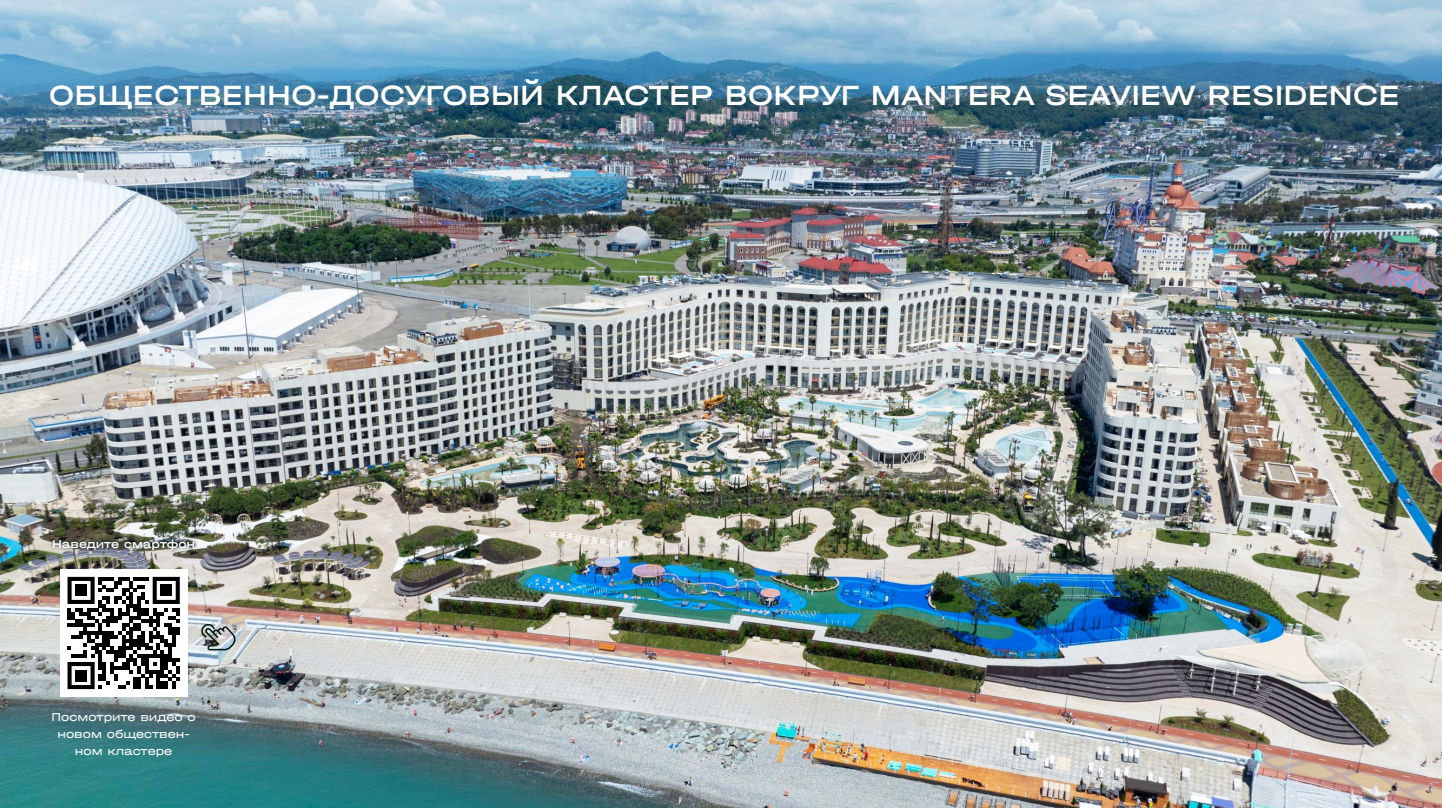
<style>
.page{position:relative;width:1442px;height:808px;background:#fff}
.page>*{position:absolute;margin:0;border:0;box-sizing:border-box;transform-origin:0 0}
.t1{font:500 29.25px "Halvar Breit";color:#fff}
.t2{font:12px/16.6px "Halvar Breit";color:#fefefe;text-align:center}
.t3{font:500 12px "Halvar Breit";color:#fefefe}
</style>
<div class="page">
<img style="left:0;top:0;width:1441px;height:808px">
<div style="left:60px;top:569px;width:127px;height:128px;background:#fff"></div>
<svg style="left:68px;top:577px;width:112px;height:112px"></svg>
<div style="left:75px;top:585px;width:12px;height:11px;background:#000"></div>
<div style="left:160px;top:585px;width:12px;height:11px;background:#000"></div>
<div style="left:75px;top:670px;width:12px;height:11px;background:#000"></div>
<img style="left:49px;top:535px;width:150px;height:19px">
<svg style="left:201px;top:624px;width:34px;height:26px"></svg>
<p class="t1" style="left:49px;top:78px;width:1352px">ОБЩЕСТВЕННО-ДОСУГОВЫЙ КЛАСТЕР ВОКРУГ MANTERA SEAVIEW RESIDENCE</p>
<p class="t3" style="left:52px;top:537px;width:145px">Наведите смартфон</p>
<p class="t2" style="left:52px;top:709px;width:145px">Посмотрите видео о новом обществен&shy;ном кластере</p>
</div>
